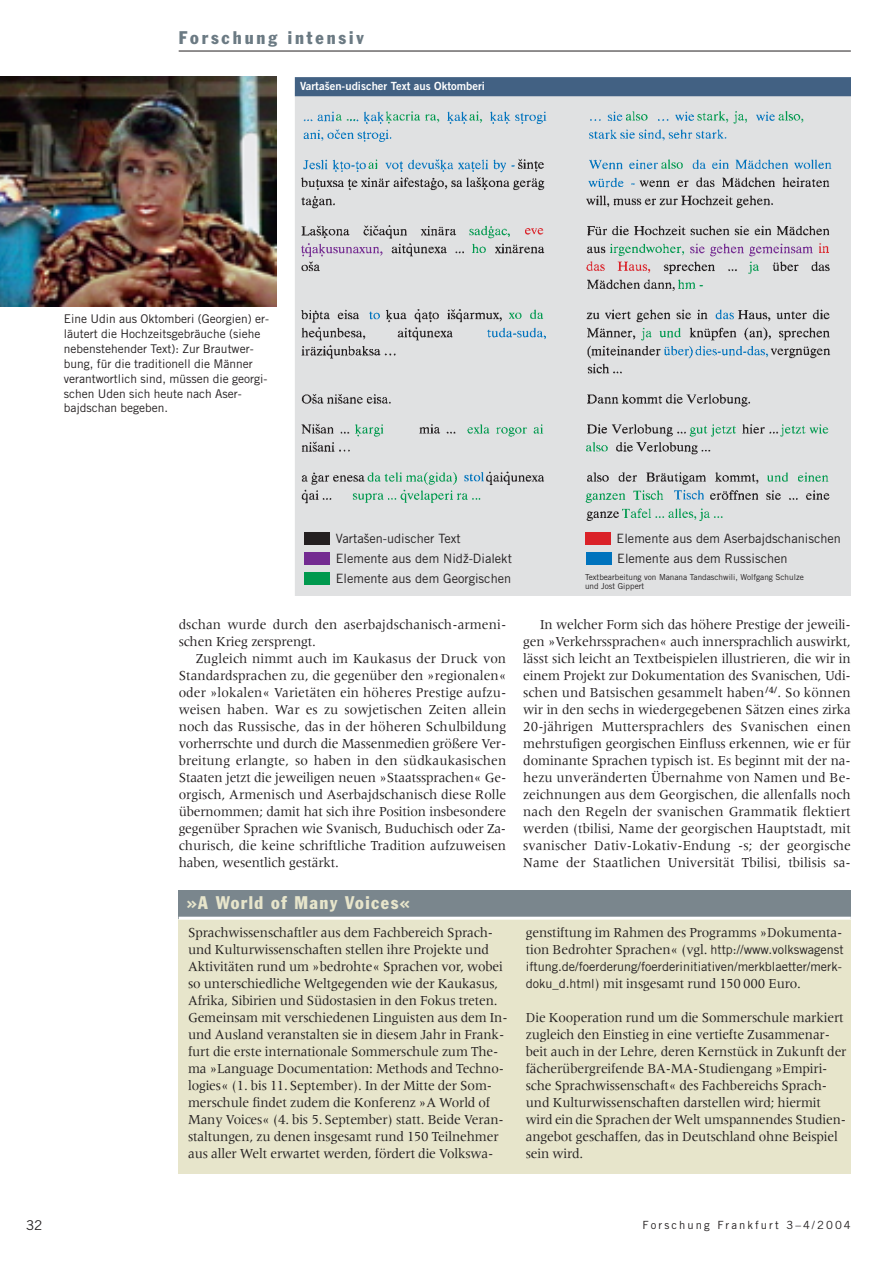
<style>
.page{position:relative;width:893px;height:1263px;background:#fff}
.page>*{position:absolute;margin:0;border:0;box-sizing:border-box;transform-origin:0 0}
.t1{font:condensed 18px "Franklin Gothic";letter-spacing:.08em;color:#e7e5cb}
.t2{font:condensed 18px "Franklin Gothic";letter-spacing:.16em;color:#6b7a83}
.t3{font:14.25px/17px "Meridien";letter-spacing:-.01em;color:#231f20;scale:.95 1}
.t4{font:13.5px "Trade Gothic";color:#231f20}
.t5{font:12.9px "Trade Gothic";color:#231f20}
.t6{font:12.6px "Trade Gothic";color:#231f20}
.t7{font:12px/14.9px "Trade Gothic";color:#231f20}
.t8{font:11.25px "Trade Gothic Bold Two";color:#fff}
.t9{font:11.25px "Trade Gothic";letter-spacing:.185em;color:#231f20}
.t10{font:8.25px/9px "Trade Gothic";color:#231f20}
.s1{font-family:"Trade Gothic";font-size:12.6px}
</style>
<div class="page">
<hr style="left:179px;top:51px;width:671px;height:1px;background:#231f20">
<div style="left:179px;top:918px;width:671px;height:255px;background:#e7e5cb"></div>
<div style="left:179px;top:890px;width:671px;height:28px;background:#7a868d"></div>
<hr style="left:179px;top:917px;width:671px;height:3px;background:#fff">
<img style="left:0;top:77px;width:276px;height:229px">
<div style="left:295px;top:96px;width:555px;height:499px;background:#e0e1e2"></div>
<div style="left:295px;top:77px;width:555px;height:19px;background:#426183"></div>
<div style="left:305px;top:552px;width:25px;height:12px;background:#742b91"></div>
<div style="left:585px;top:533px;width:25px;height:12px;background:#da2128"></div>
<div style="left:305px;top:572px;width:25px;height:12px;background:#00994e"></div>
<div style="left:586px;top:553px;width:25px;height:12px;background:#0073bd"></div>
<div style="left:305px;top:533px;width:25px;height:12px;background:#231f20"></div>
<img style="left:337px;top:111px;width:496px;height:35px">
<img style="left:298px;top:146px;width:536px;height:374px">
<img style="left:525px;top:229px;width:303px;height:44px">
<img style="left:302px;top:243px;width:531px;height:28px">
<p class="t2" style="left:179px;top:31px;width:186px">Forschung intensiv</p>
<p class="t8" style="left:300px;top:82px;width:186px">Vartasˇen-udischer Text aus Oktomberi</p>
<p class="t7" style="left:64px;top:313px;width:207px">Eine Udin aus Oktomberi (Georgien) er&shy;läutert die Hochzeitsgebräuche (siehe nebenstehender Text): Zur Brautwer&shy;bung, für die traditionell die Männer verantwortlich sind, müssen die georgi&shy;schen Uden sich heute nach Aser&shy;bajdschan begeben.</p>
<p class="t4" style="left:26px;top:1220px;width:18px">32</p>
<p class="t5" style="left:336px;top:534px;width:126px">Vartasˇen-udischer Text</p>
<p class="t5" style="left:336px;top:554px;width:178px">Elemente aus dem Nidzˇ-Dialekt</p>
<p class="t5" style="left:336px;top:574px;width:177px">Elemente aus dem Georgischen</p>
<p class="t3" style="left:179px;top:617px;width:346px">dschan wurde durch den aserbajdschanisch-armeni&shy;schen Krieg zersprengt.</p>
<p class="t3" style="left:179px;top:651px;width:346px;text-align:justify;text-indent:17px">Zugleich nimmt auch im Kaukasus der Druck von Standardsprachen zu, die gegenüber den »regionalen« oder »lokalen« Varietäten ein höheres Prestige aufzu&shy;weisen haben. War es zu sowjetischen Zeiten allein noch das Russische, das in der höheren Schulbildung vorherrschte und durch die Massenmedien größere Ver&shy;breitung erlangte, so haben in den südkaukasischen Staaten jetzt die jeweiligen neuen »Staatssprachen« Ge&shy;orgisch, Armenisch und Aserbajdschanisch diese Rolle übernommen; damit hat sich ihre Position insbesondere gegenüber Sprachen wie Svanisch, Buduchisch oder Za&shy;churisch, die keine schriftliche Tradition aufzuweisen haben, wesentlich gestärkt.</p>
<p class="t1" style="left:187px;top:897px;width:224px">»A World of Many Voices«</p>
<p class="t5" style="left:616px;top:534px;width:226px">Elemente aus dem Aserbajdschanischen</p>
<p class="t5" style="left:617px;top:554px;width:172px">Elemente aus dem Russischen</p>
<p class="t10" style="left:585px;top:574px;width:220px">Textbearbeitung von Manana Tandaschwili, Wolfgang Schulze und Jost Gippert</p>
<p class="t3" style="left:523px;top:617px;width:346px;text-align:justify;text-indent:17px">In welcher Form sich das höhere Prestige der jeweili&shy;gen »Verkehrssprachen« auch innersprachlich auswirkt, lässt sich leicht an Textbeispielen illustrieren, die wir in einem Projekt zur Dokumentation des Svanischen, Udi&shy;schen und Batsischen gesammelt haben<sup>/4/</sup>. So können wir in den sechs in wiedergegebenen Sätzen eines zirka 20-jährigen Muttersprachlers des Svanischen einen mehrstufigen georgischen Einfluss erkennen, wie er für dominante Sprachen typisch ist. Es beginnt mit der na&shy;hezu unveränderten Übernahme von Namen und Be&shy;zeichnungen aus dem Georgischen, die allenfalls noch nach den Regeln der svanischen Grammatik flektiert werden (tbilisi, Name der georgischen Hauptstadt, mit svanischer Dativ-Lokativ-Endung -s; der georgische Name der Staatlichen Universität Tbilisi, tbilisis sa-</p>
<p class="t3" style="left:188px;top:925px;width:338px">Sprachwissenschaftler aus dem Fachbereich Sprach&shy;und Kulturwissenschaften stellen ihre Projekte und Aktivitäten rund um »bedrohte« Sprachen vor, wobei so unterschiedliche Weltgegenden wie der Kaukasus, Afrika, Sibirien und Südostasien in den Fokus treten.<br>Gemeinsam mit verschiedenen Linguisten aus dem In&shy;und Ausland veranstalten sie in diesem Jahr in Frank&shy;furt die erste internationale Sommerschule zum The&shy;ma »Language Documentation: Methods and Techno&shy;logies« (1. bis 11. September). In der Mitte der Som&shy;merschule findet zudem die Konferenz »A World of Many Voices« (4. bis 5. September) statt. Beide Veran&shy;staltungen, zu denen insgesamt rund 150 Teilnehmer aus aller Welt erwartet werden, fördert die Volkswa-</p>
<p class="t3" style="left:526px;top:925px;width:336px">genstiftung im Rahmen des Programms »Dokumenta&shy;tion Bedrohter Sprachen« (vgl. <span class="s1">http://www.volkswagenst</span></p>
<p class="t6" style="left:526px;top:962px;width:317px">iftung.de/foerderung/foerderinitiativen/merkblaetter/merk-</p>
<p class="t3" style="left:526px;top:976px;width:291px"><span class="s1">doku_d.html</span>) mit insgesamt rund 150 000 Euro.</p>
<p class="t3" style="left:526px;top:1010px;width:339px">Die Kooperation rund um die Sommerschule markiert zugleich den Einstieg in eine vertiefte Zusammenar&shy;beit auch in der Lehre, deren Kernstück in Zukunft der fächerübergreifende BA-MA-Studiengang »Empiri&shy;sche Sprachwissenschaft« des Fachbereichs Sprach&shy;und Kulturwissenschaften darstellen wird; hiermit wird ein die Sprachen der Welt umspannendes Studien&shy;angebot geschaffen, das in Deutschland ohne Beispiel sein wird.</p>
<p class="t9" style="left:642px;top:1221px;width:210px">Forschung Frankfurt 3–4/2004</p>
</div>
